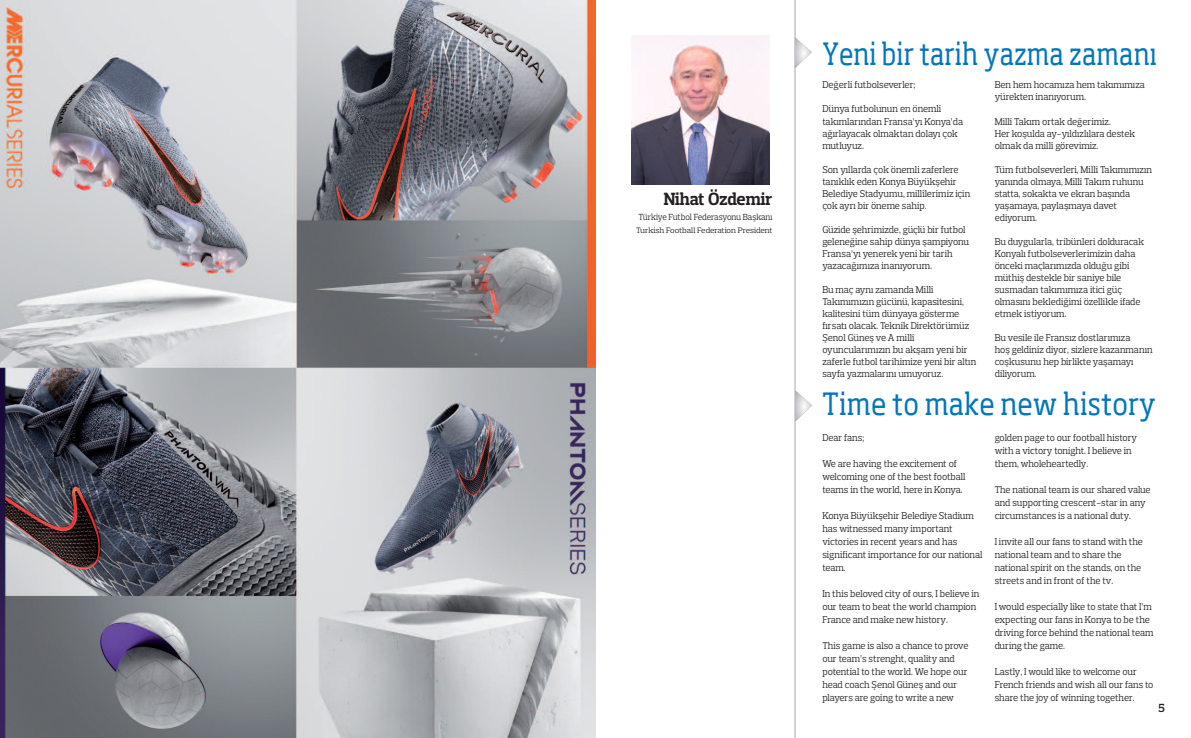
<style>
.page{position:relative;width:1191px;height:738px;background:#fff}
.page>*{position:absolute;margin:0;border:0;box-sizing:border-box;transform-origin:0 0}
.t1{font:30px "Soho Pro";color:#0076bd;scale:.84 1}
.t2{font:30px "Soho Pro";color:#0076bd;scale:.89 1}
.t3{font:700 18px "Prelo Slab";letter-spacing:-.005em;color:#231f20;scale:.95 1}
.t4{font:600 12px "Prelo Slab";color:#231f20}
.t5{font:10px/12px "Prelo Slab";color:#231f20;scale:.95 1}
.t6{font:9px "Prelo Slab";letter-spacing:-.01em;color:#231f20;scale:.93 1}
.t7{font:8px "Prelo Slab";letter-spacing:-.005em;color:#231f20;scale:1.04 1}
</style>
<div class="page">
<img style="left:0;top:0;width:595px;height:737px">
<img style="left:631px;top:36px;width:138px;height:148px">
<hr style="left:794px;top:0;width:1px;height:737px;background:#a8a9ad">
<svg style="left:795px;top:37px;width:17px;height:31px"></svg>
<svg style="left:795px;top:390px;width:17px;height:31px"></svg>
<h2 class="t3" style="left:664px;top:187px;width:116px">Nihat Özdemir</h2>
<p class="t6" style="left:638px;top:211px;width:146px">Türkiye Futbol Federasyonu Başkanı</p>
<p class="t7" style="left:636px;top:225px;width:133px">Turkish Football Federation President</p>
<h1 class="t1" style="left:822px;top:41px;width:400px">Yeni bir tarih yazma zamanı</h1>
<p class="t5" style="left:822px;top:79px;width:99px">Değerli futbolseverler;</p>
<p class="t5" style="left:822px;top:103px;width:150px">Dünya futbolunun en önemli takımlarından Fransa’yı Konya’da ağırlayacak olmaktan dolayı çok mutluyuz.</p>
<p class="t5" style="left:822px;top:163px;width:157px">Son yıllarda çok önemli zaferlere tanıklık eden Konya Büyükşehir<br>Belediye Stadyumu, millîlerimiz için çok ayrı bir öneme sahip.</p>
<p class="t5" style="left:822px;top:223px;width:156px">Güzide şehrimizde, güçlü bir futbol geleneğine sahip dünya şampiyonu<br>Fransa’yı yenerek yeni bir tarih yazacağımıza inanıyorum.</p>
<p class="t5" style="left:822px;top:283px;width:163px">Bu maç aynı zamanda Millî<br>Takımımızın gücünü, kapasitesini, kalitesini tüm dünyaya gösterme fırsatı olacak. Teknik Direktörümüz<br>Şenol Güneş ve A millî oyuncularımızın bu akşam yeni bir zaferle futbol tarihimize yeni bir altın sayfa yazmalarını umuyoruz.</p>
<p class="t5" style="left:994px;top:79px;width:160px">Ben hem hocamıza hem takımımıza yürekten inanıyorum.</p>
<p class="t5" style="left:994px;top:115px;width:149px">Millî Takım ortak değerimiz.<br>Her koşulda ay-yıldızlılara destek olmak da millî görevimiz.</p>
<p class="t5" style="left:994px;top:163px;width:167px">Tüm futbolseverleri, Millî Takımımızın yanında olmaya, Millî Takım ruhunu statta, sokakta ve ekran başında yaşamaya, paylaşmaya davet ediyorum.</p>
<p class="t5" style="left:994px;top:235px;width:159px">Bu duygularla, tribünleri dolduracak<br>Konyalı futbolseverlerimizin daha önceki maçlarımızda olduğu gibi müthiş destekle bir saniye bile susmadan takımımıza itici güç olmasını beklediğimi özellikle ifade etmek istiyorum.</p>
<p class="t5" style="left:994px;top:331px;width:168px">Bu vesile ile Fransız dostlarımıza<br>hoş geldiniz diyor, sizlere kazanmanın coşkusunu hep birlikte yaşamayı diliyorum.</p>
<h1 class="t2" style="left:822px;top:392px;width:376px">Time to make new history</h1>
<p class="t5" style="left:822px;top:431px;width:46px">Dear fans;</p>
<p class="t5" style="left:822px;top:456px;width:152px;line-height:13px">We are having the excitement of welcoming one of the best football teams in the world, here in Konya.</p>
<p class="t5" style="left:822px;top:508px;width:170px;line-height:13px">Konya Büyükşehir Belediye Stadium has witnessed many important victories in recent years and has significant importance for our national team.</p>
<p class="t5" style="left:822px;top:586px;width:167px;line-height:13px">In this beloved city of ours, I believe in our team to beat the world champion<br>France and make new history.</p>
<p class="t5" style="left:822px;top:638px;width:155px;line-height:13px">This game is also a chance to prove our team’s strenght, quality and potential to the world. We hope our head coach Şenol Güneş and our players are going to write a new</p>
<p class="t5" style="left:994px;top:430px;width:151px;line-height:13px">golden page to our football history with a victory tonight. I believe in them, wholeheartedly.</p>
<p class="t5" style="left:994px;top:482px;width:166px;line-height:13px">The national team is our shared value and supporting crescent-star in any circumstances is a national duty.</p>
<p class="t5" style="left:994px;top:534px;width:158px;line-height:13px">I invite all our fans to stand with the national team and to share the national spirit on the stands, on the streets and in front of the tv.</p>
<p class="t5" style="left:994px;top:599px;width:169px;line-height:13px">I would especially like to state that I’m expecting our fans in Konya to be the driving force behind the national team during the game.</p>
<p class="t5" style="left:994px;top:664px;width:169px;line-height:13px">Lastly, I would like to welcome our<br>French friends and wish all our fans to share the joy of winning together.</p>
<p class="t4" style="left:1158px;top:700px;width:8px">5</p>
</div>
